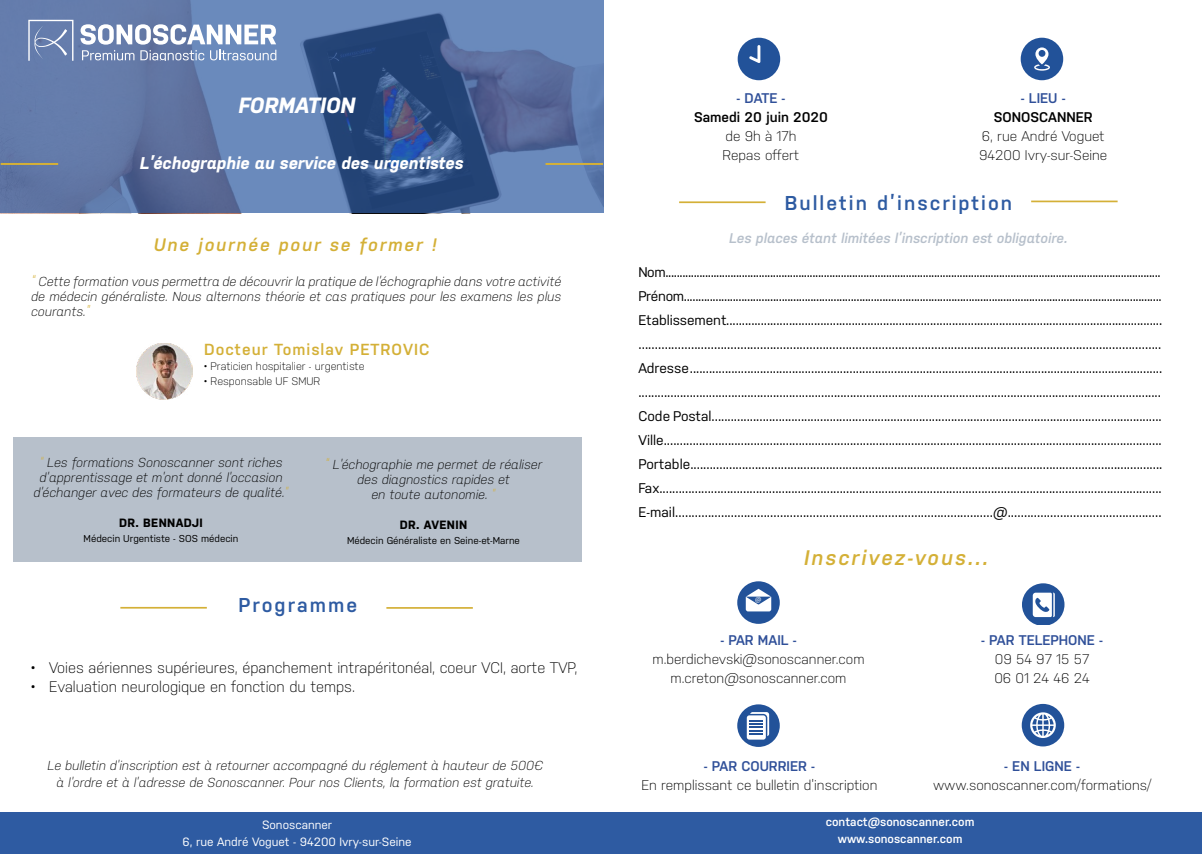
<style>
.page{position:relative;width:1202px;height:854px;background:#fff}
.page>*{position:absolute;margin:0;border:0;box-sizing:border-box;transform-origin:0 0}
.t1{font:italic 700 22px "Nudista";color:#fff}
.t2{font:italic 600 21px "Nudista";letter-spacing:.1em;color:#d4b037}
.t3{font:600 20px "Nudista";letter-spacing:.1em;color:#2e5ba2}
.t4{font:italic 600 18px "Nudista";letter-spacing:.1em;color:#d4b037}
.t5{font:italic 700 17px "Nudista";color:#fff}
.t6{font:600 16px "Nudista";letter-spacing:.06em;color:#d4b037}
.t7{font:300 15.3px "Nudista";color:#000}
.t8{font:14px/24px "Nudista";color:#000}
.t9{font:300 14px/19px "Nudista";color:#000}
.t10{font:600 14px "Nudista";color:#305099}
.t11{font:italic 600 14px "Nudista";color:#b7c0cb}
.t12{font:600 14px "Nudista";color:#000}
.t13{font:italic 300 13px/15px "Nudista";color:#000;text-align:center}
.t14{font:12px/17px "Nudista";color:#fff;text-align:center}
.t15{font:600 12px/17px "Nudista";color:#fff;text-align:center}
.t16{font:700 12px "Nudista";letter-spacing:.03em;color:#000}
.t17{font:300 11px "Nudista";color:#000}
.t18{font:10px "Nudista";color:#000}
.t19{font:8.5px "Myriad Pro";color:#fff}
.s1{font-size:14px;color:#d4b037}
.s2{color:#d4b037}
</style>
<div class="page">
<div style="left:13px;top:436px;width:568px;height:125px;background:#b7c0cb"></div>
<div style="left:0;top:812px;width:1202px;height:41px;background:#2e5ba2"></div>
<svg style="left:0;top:1px;width:604px;height:212px;background:#5570a2"></svg>
<svg style="left:28px;top:20px;width:45px;height:41px;background:#7b8fb8"></svg>
<svg style="left:81px;top:24px;width:195px;height:37px"></svg>
<hr style="left:1px;top:163px;width:57px;height:2px;background:#d4b037">
<hr style="left:545px;top:163px;width:58px;height:2px;background:#d4b037">
<hr style="left:679px;top:201px;width:87px;height:2px;background:#d4b037">
<svg style="left:738px;top:38px;width:42px;height:42px"></svg>
<svg style="left:1021px;top:38px;width:42px;height:42px"></svg>
<svg style="left:737px;top:581px;width:43px;height:42px"></svg>
<svg style="left:1022px;top:583px;width:42px;height:41px"></svg>
<svg style="left:737px;top:704px;width:43px;height:42px"></svg>
<svg style="left:1022px;top:703px;width:42px;height:43px"></svg>
<hr style="left:1031px;top:200px;width:87px;height:2px;background:#d4b037">
<hr style="left:120px;top:606px;width:87px;height:2px;background:#d4b037">
<hr style="left:386px;top:607px;width:87px;height:1px;background:#d4b037">
<img style="left:136px;top:343px;width:57px;height:57px">
<h1 class="t1" style="left:238px;top:89px;width:119px">FORMATION</h1>
<p class="t5" style="left:140px;top:150px;width:325px">L’échographie au service des urgentistes</p>
<p class="t4" style="left:154px;top:231px;width:284px">Une journée pour se former !</p>
<p class="t13" style="left:31px;top:272px;width:532px;text-align:justify"><span class="s1">“</span> Cette formation vous permettra de découvrir la pratique de l’échographie dans votre activité de médecin généraliste. Nous alternons théorie et cas pratiques pour les examens les plus courants.<span class="s1">”</span></p>
<p class="t6" style="left:204px;top:337px;width:227px">Docteur Tomislav PETROVIC</p>
<p class="t17" style="left:204px;top:358px;width:162px">• Praticien hospitalier - urgentiste</p>
<p class="t17" style="left:204px;top:373px;width:118px">• Responsable UF SMUR</p>
<p class="t13" style="left:33px;top:454px;width:257px"><span class="s2">“</span> Les formations Sonoscanner sont riches d’apprentissage et m’ont donné l’occasion d’échanger avec des formateurs de qualité.<span class="s2">”</span></p>
<p class="t16" style="left:119px;top:514px;width:85px">DR. BENNADJI</p>
<p class="t18" style="left:84px;top:531px;width:156px">Médecin Urgentiste - SOS médecin</p>
<p class="t13" style="left:325px;top:455px;width:219px"><span class="s1">“</span> L’échographie me permet de réaliser des diagnostics rapides et<br>en toute autonomie. <span class="s2">”</span></p>
<p class="t16" style="left:400px;top:516px;width:69px">DR. AVENIN</p>
<p class="t18" style="left:347px;top:533px;width:174px">Médecin Généraliste en Seine-et-Marne</p>
<h3 class="t3" style="left:239px;top:590px;width:120px">Programme</h3>
<p class="t7" style="left:31px;top:656px;width:548px">• Voies aériennes supérieures, épanchement intrapéritonéal, coeur VCI, aorte TVP,</p>
<p class="t7" style="left:31px;top:675px;width:325px">• Evaluation neurologique en fonction du temps.</p>
<p class="t13" style="left:48px;top:755px;width:497px;line-height:17px">Le bulletin d’inscription est à retourner accompagné du réglement à hauteur de 500€ à l’ordre et à l’adresse de Sonoscanner. Pour nos Clients, la formation est gratuite.</p>
<p class="t14" style="left:183px;top:815px;width:231px">Sonoscanner<br>6, rue André Voguet - 94200 Ivry-sur-Seine</p>
<p class="t10" style="left:736px;top:88px;width:51px">- DATE -</p>
<p class="t12" style="left:694px;top:107px;width:135px">Samedi 20 juin 2020</p>
<p class="t9" style="left:723px;top:125px;width:78px">de 9h à 17h<br>Repas offert</p>
<p class="t10" style="left:1021px;top:88px;width:46px">- LIEU -</p>
<p class="t12" style="left:994px;top:107px;width:100px">SONOSCANNER</p>
<p class="t9" style="left:979px;top:126px;width:130px">6, rue André Voguet<br>94200 Ivry-sur-Seine</p>
<h3 class="t3" style="left:785px;top:188px;width:229px">Bulletin d’inscription</h3>
<p class="t11" style="left:729px;top:228px;width:340px">Les places étant limitées l’inscription est obligatoire.</p>
<p class="t8" style="left:638px;top:258px;width:526px">Nom...............................................................................................................................................................................<br>Prénom......................................................................................................................................................................<br>Etablissement........................................................................................................................................... ...............................................................................................................................................................<br>Adresse .................................................................................................................................................... ...................................................................................................................................................................<br>Code Postal.............................................................................................................................................<br>Ville...........................................................................................................................................................<br>Portable..................................................................................................................................................<br>Fax............................................................................................................................................................<br>E-mail.................................................................................................@...............................................</p>
<p class="t19" style="left:755px;top:594px;width:8px">@</p>
<h2 class="t2" style="left:804px;top:542px;width:186px">Inscrivez-vous...</h2>
<p class="t10" style="left:720px;top:629px;width:78px">- PAR MAIL -</p>
<p class="t9" style="left:652px;top:648px;width:214px;text-align:center">m.berdichevski@sonoscanner.com m.creton@sonoscanner.com</p>
<p class="t10" style="left:704px;top:755px;width:113px">- PAR COURRIER -</p>
<p class="t9" style="left:641px;top:774px;width:238px">En remplissant ce bulletin d’inscription</p>
<p class="t10" style="left:981px;top:630px;width:123px">- PAR TELEPHONE -</p>
<p class="t9" style="left:994px;top:648px;width:97px">09 54 97 15 57<br>06 01 24 46 24</p>
<p class="t10" style="left:1004px;top:755px;width:77px">- EN LIGNE -</p>
<p class="t9" style="left:933px;top:774px;width:220px">www.sonoscanner.com/formations/</p>
<p class="t15" style="left:826px;top:812px;width:150px">contact@sonoscanner.com www.sonoscanner.com</p>
</div>
